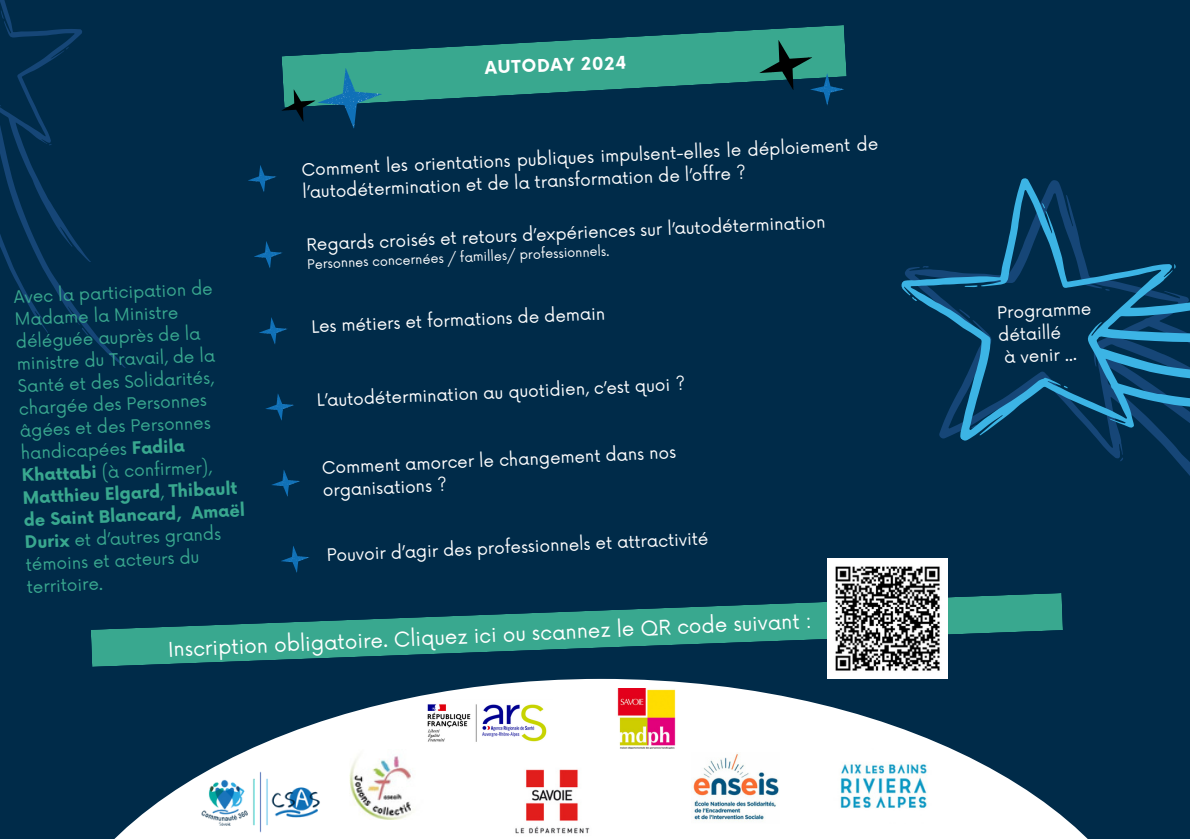
<style>
.page{position:relative;width:1190px;height:839px;background:#fff}
.page>*{position:absolute;margin:0;border:0;box-sizing:border-box;transform-origin:0 0}
.t1{font:20px "Now";color:#fff}
.t2{font:700 17.2px "Now";color:#fff}
.t3{font:16.8px/21.6px "Now";color:#fff}
.t4{font:16.8px/22.2px "Now";color:#39a88f}
.t5{font:12.8px "Now";color:#fff}
.s1{font-weight:700}
</style>
<div class="page">
<div style="left:0;top:0;width:1190px;height:838px;background:#002b49"></div>
<svg style="left:282px;top:25px;width:565px;height:77px;fill:#39a88f"></svg>
<svg style="left:115px;top:678px;width:972px;height:160px;fill:#fff"></svg>
<svg style="left:281px;top:63px;width:105px;height:66px"></svg>
<svg style="left:752px;top:32px;width:92px;height:74px"></svg>
<img style="left:201px;top:742px;width:120px;height:96px">
<img style="left:422px;top:698px;width:130px;height:49px">
<img style="left:691px;top:753px;width:89px;height:70px">
<img style="left:827px;top:748px;width:113px;height:75px">
<img style="left:435px;top:753px;width:235px;height:85px">
<img style="left:601px;top:688px;width:90px;height:60px">
<img style="left:350px;top:749px;width:73px;height:70px">
<svg style="left:248px;top:165px;width:29px;height:27px"></svg>
<svg style="left:271px;top:470px;width:29px;height:27px"></svg>
<svg style="left:281px;top:546px;width:29px;height:27px"></svg>
<svg style="left:254px;top:241px;width:29px;height:27px"></svg>
<svg style="left:259px;top:317px;width:29px;height:27px"></svg>
<svg style="left:265px;top:394px;width:29px;height:27px"></svg>
<svg style="left:91px;top:602px;width:736px;height:65px;fill:#39a88f"></svg>
<svg style="left:0;top:0;width:126px;height:368px"></svg>
<svg style="left:80px;top:327px;width:10px;height:8px"></svg>
<svg style="left:66px;top:46px;width:3px;height:4px"></svg>
<svg style="left:0;top:10px;width:6px;height:9px"></svg>
<svg style="left:905px;top:637px;width:182px;height:62px"></svg>
<svg style="left:901px;top:178px;width:289px;height:459px"></svg>
<svg style="left:911px;top:296px;width:7px;height:6px"></svg>
<svg style="left:1041px;top:203px;width:5px;height:5px"></svg>
<svg style="left:1172px;top:264px;width:5px;height:5px"></svg>
<svg style="left:964px;top:279px;width:14px;height:13px"></svg>
<svg style="left:1063px;top:385px;width:5px;height:4px"></svg>
<img style="left:827px;top:558px;width:120px;height:120px">
<p class="t2" style="left:485px;top:58px;width:143px;rotate:-2deg">AUTODAY 2024</p>
<p class="t4" style="left:11px;top:288px;width:223px;rotate:-3deg">Avec la participation de<br>Madame la Ministre déléguée auprès de la ministre du Travail, de la<br>Santé et des Solidarités, chargée des Personnes âgées et des Personnes handicapées <span class="s1">Fadila<br>Khattabi</span> (à confirmer),<br><span class="s1">Matthieu Elgard</span>, <span class="s1">Thibault de Saint Blancard, Amaël<br>Durix</span> et d’autres grands témoins et acteurs du</p>
<p class="t4" style="left:26px;top:577px;width:78px;rotate:-3deg">territoire.</p>
<p class="t3" style="left:301px;top:162px;width:579px;rotate:-3deg">Comment les orientations publiques impulsent-elles le déploiement de l’autodétermination et de la transformation de l’offre ?</p>
<p class="t3" style="left:306px;top:237px;width:521px;rotate:-3deg">Regards croisés et retours d’expériences sur l’autodétermination</p>
<p class="t5" style="left:307px;top:258px;width:304px;rotate:-3deg">Personnes concernées / familles/ professionnels.</p>
<p class="t3" style="left:311px;top:317px;width:296px;rotate:-3deg">Les métiers et formations de demain</p>
<p class="t3" style="left:316px;top:392px;width:370px;rotate:-3deg">L’autodétermination au quotidien, c’est quoi ?</p>
<p class="t3" style="left:321px;top:459px;width:356px;rotate:-3deg">Comment amorcer le changement dans nos organisations ?</p>
<p class="t3" style="left:326px;top:547px;width:383px;rotate:-3deg">Pouvoir d’agir des professionnels et attractivité</p>
<p class="t1" style="left:168px;top:640px;width:646px;rotate:-3deg">Inscription obligatoire. Cliquez ici ou scannez le QR code suivant :</p>
<p class="t3" style="left:997px;top:302px;width:96px;line-height:22.6px;rotate:-3deg">Programme détaillé</p>
<p class="t3" style="left:1004px;top:348px;width:74px;rotate:-3deg">à venir ...</p>
</div>
